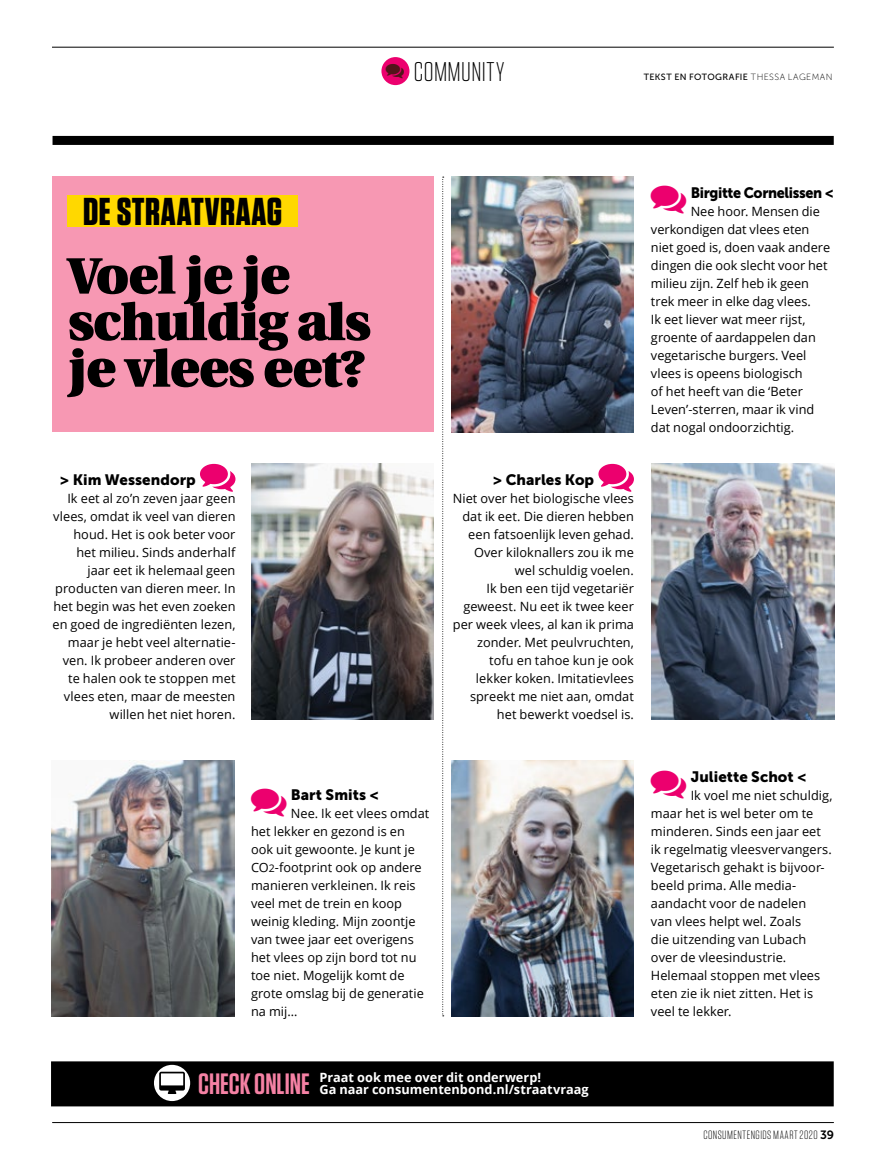
<style>
.page{position:relative;width:885px;height:1166px;background:#fff}
.page>*{position:absolute;margin:0;border:0;box-sizing:border-box;transform-origin:0 0}
.t1{font:900 51px/46.5px "Utopia";letter-spacing:-.02em;color:#000}
.t2{font:700 38.7px "Tungsten";letter-spacing:.015em;color:#000}
.t3{font:300 27px "Tungsten";letter-spacing:.015em;color:#000}
.t4{font:18px "Minion Pro";color:#fff}
.t5{font:15px "Museo Sans 900";color:#000}
.t6{font:15px "Museo Sans 900";letter-spacing:-.025em;color:#000;scale:.95 1}
.t7{font:12.75px/18px "Open Sans";letter-spacing:.005em;color:#000}
.t8{font:700 12.75px/12px "Open Sans";color:#fff}
.t9{font:300 12px "Tungsten";letter-spacing:.04em;color:#000}
.t10{font:9px "Museo Sans 500";letter-spacing:.04em;color:#000}
.s1{font-family:"Museo Sans 100"}
.s2{font-size:10.5px}
.s3{font-family:"Tungsten";font-weight:600;font-size:29.4px;color:#f581a4}
.s4{font-family:"Museo Sans 700";font-weight:400}
</style>
<div class="page">
<img style="left:251px;top:464px;width:183px;height:255px">
<img style="left:51px;top:760px;width:183px;height:255px">
<img style="left:451px;top:760px;width:183px;height:255px">
<img style="left:651px;top:464px;width:183px;height:255px">
<img style="left:451px;top:177px;width:183px;height:255px">
<div style="left:52px;top:177px;width:382px;height:255px;background:#f798b3"></div>
<div style="left:68px;top:196px;width:230px;height:31px;background:#ffd800"></div>
<hr style="left:52px;top:1121px;width:781px;height:1px;background:#000">
<hr style="left:52px;top:47px;width:781px;height:1px;background:#000">
<svg style="left:442px;top:177px;width:1px;height:839px"></svg>
<div style="left:52px;top:136px;width:781px;height:9px;background:#000"></div>
<div style="left:381px;top:57px;width:28px;height:28px;background:#ec006e;border-radius:50%"></div>
<svg style="left:598px;top:464px;width:36px;height:27px"></svg>
<svg style="left:200px;top:464px;width:35px;height:27px"></svg>
<div style="left:51px;top:1061px;width:782px;height:45px;background:#000"></div>
<div style="left:154px;top:1064px;width:36px;height:36px;background:#fff;border-radius:50%"></div>
<svg style="left:159px;top:1071px;width:26px;height:22px"></svg>
<h3 class="t3" style="left:414px;top:58px;width:92px">COMMUNITY</h3>
<p class="t10" style="left:643px;top:72px;width:190px">TEKST EN FOTOGRAFIE <span class="s1">THESSA LAGEMAN</span></p>
<h2 class="t2" style="left:83px;top:191px;width:200px">DE STRAATVRAAG</h2>
<h1 class="t1" style="left:68px;top:253px;width:304px">Voel je je schuldig als je vlees eet?</h1>
<p class="t5" style="left:60px;top:471px;width:137px">&gt; Kim Wessendorp</p>
<p class="t7" style="left:52px;top:489px;width:184px;text-align:right">Ik eet al zo’n zeven jaar geen vlees, omdat ik veel van dieren houd. Het is ook beter voor het milieu. Sinds anderhalf jaar eet ik helemaal geen producten van dieren meer. In het begin was het even zoeken en goed de ingrediënten lezen, maar je hebt veel alternatie&shy;ven. Ik probeer anderen over te halen ook te stoppen met vlees eten, maar de meesten willen het niet horen.</p>
<p class="t5" style="left:291px;top:786px;width:90px">Bart Smits &lt;</p>
<p class="t7" style="left:251px;top:803px;width:180px;text-indent:40px">Nee. Ik eet vlees omdat het lekker en gezond is en ook uit gewoonte. Je kunt je<br>CO<span class="s2">2</span>-footprint ook op andere manieren verkleinen. Ik reis veel met de trein en koop weinig kleding. Mijn zoontje van twee jaar eet overigens het vlees op zijn bord tot nu toe niet. Mogelijk komt de grote omslag bij de generatie na mij…</p>
<p class="t5" style="left:493px;top:471px;width:103px">&gt; Charles Kop</p>
<p class="t7" style="left:453px;top:489px;width:183px;text-align:right">Niet over het biologische vlees dat ik eet. Die dieren hebben een fatsoenlijk leven gehad.<br>Over kiloknallers zou ik me wel schuldig voelen.<br>Ik ben een tijd vegetariër geweest. Nu eet ik twee keer per week vlees, al kan ik prima zonder. Met peulvruchten, tofu en tahoe kun je ook lekker koken. Imitatievlees spreekt me niet aan, omdat het bewerkt voedsel is.</p>
<p class="t6" style="left:690px;top:184px;width:152px">Birgitte Cornelissen &lt;</p>
<p class="t7" style="left:651px;top:202px;width:181px;text-indent:40px">Nee hoor. Mensen die verkondigen dat vlees eten niet goed is, doen vaak andere dingen die ook slecht voor het milieu zijn. Zelf heb ik geen trek meer in elke dag vlees.<br>Ik eet liever wat meer rijst, groente of aardappelen dan vegetarische burgers. Veel vlees is opeens biologisch<br>of het heeft van die ‘Beter<br>Leven’-sterren, maar ik vind dat nogal ondoorzichtig.</p>
<p class="t5" style="left:690px;top:768px;width:117px">Juliette Schot &lt;</p>
<p class="t7" style="left:651px;top:785px;width:183px;text-indent:40px">Ik voel me niet schuldig, maar het is wel beter om te minderen. Sinds een jaar eet ik regelmatig vleesvervangers.<br>Vegetarisch gehakt is bijvoor&shy;beeld prima. Alle media&shy;aandacht voor de nadelen<br>van vlees helpt wel. Zoals<br>die uitzending van Lubach over de vleesindustrie.<br>Helemaal stoppen met vlees eten zie ik niet zitten. Het is veel te lekker.</p>
<h3 class="t4" style="left:310px;top:1066px;width:381px">Zie voor andere voorbeelden van producten met veel</h3>
<p class="t8" style="left:319px;top:1070px;width:271px">Praat ook mee over dit onderwerp!<br>Ga naar consumentenbond.nl/straatvraag</p>
<h3 class="t4" style="left:198px;top:1078px;width:418px"><span class="s3">CHECK ONLINE</span>te veel suiker: consumentenbond.nl/suiker.</h3>
<p class="t9" style="left:703px;top:1128px;width:132px">CONSUMENTENGIDS MAART 2020 <span class="s4">39</span></p>
</div>
